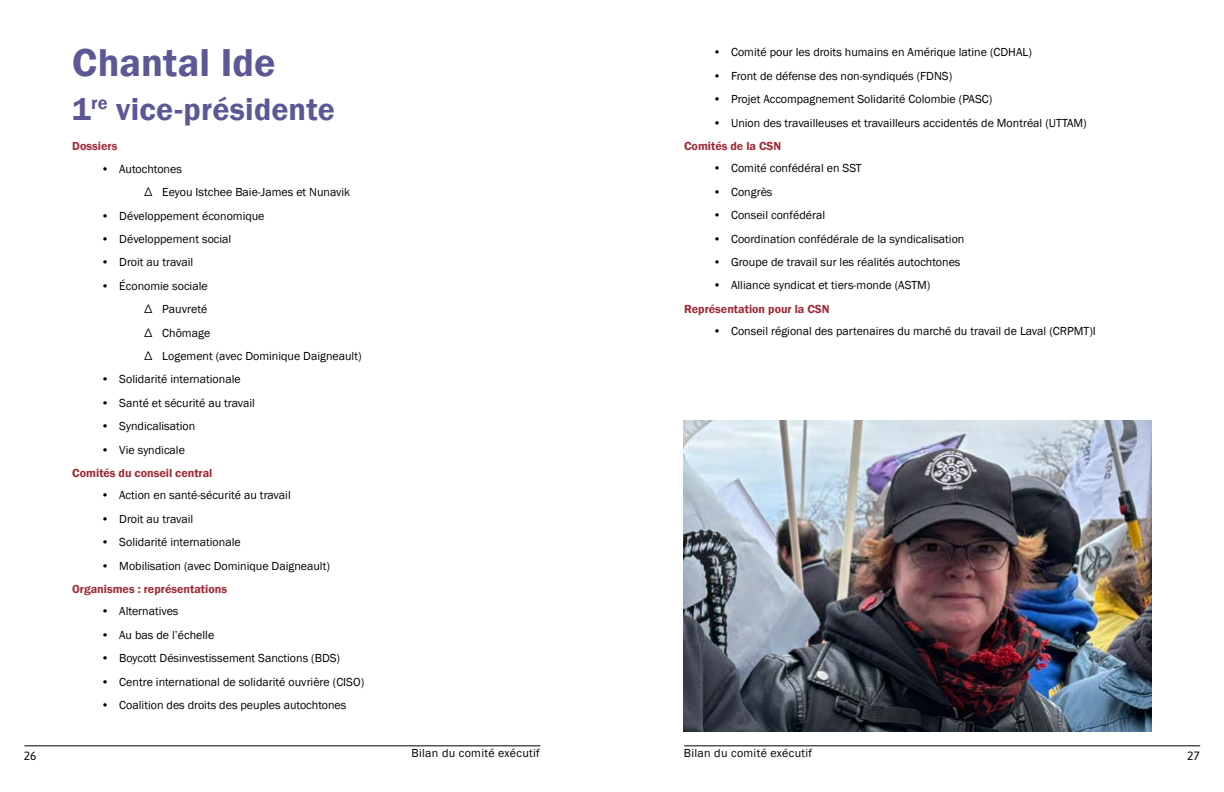
<style>
.page{position:relative;width:1224px;height:792px;background:#fff}
.page>*{position:absolute;margin:0;border:0;box-sizing:border-box;transform-origin:0 0}
.t1{font:600 40px "Franklin Gothic";color:#5c5896}
.t2{font:600 32px "Franklin Gothic";letter-spacing:.005em;color:#5c5896}
.t3{font:12px/23.4px "Franklin Gothic";color:#000}
.t4{font:600 12px "Franklin Gothic";color:#9e2c37}
.t5{font:12px "Franklin Gothic";letter-spacing:.025em;color:#000}
.t6{font:12px "Asap";color:#000}
.s1{font-family:"Asap"}
</style>
<div class="page">
<hr style="left:684px;top:745px;width:516px;height:1px;background:#000">
<hr style="left:24px;top:745px;width:516px;height:1px;background:#000">
<img style="left:684px;top:421px;width:468px;height:311px">
<h1 class="t1" style="left:72px;top:38px;width:205px">Chantal Ide</h1>
<h2 class="t2" style="left:72px;top:90px;width:264px">1<sup>re</sup> vice-présidente</h2>
<p class="t4" style="left:72px;top:139px;width:47px">Dossiers</p>
<p class="t3" style="left:144px;top:157px;width:207px;text-indent:-43px">• Autochtones<br><span class="s1">∆</span> Eeyou Istchee Baie-James et Nunavik</p>
<p class="t3" style="left:101px;top:204px;width:165px">• Développement économique</p>
<p class="t3" style="left:101px;top:228px;width:132px">• Développement social</p>
<p class="t3" style="left:101px;top:251px;width:93px">• Droit au travail</p>
<p class="t3" style="left:144px;top:274px;width:219px;text-indent:-43px">• Économie sociale<br><span class="s1">∆</span> Pauvreté<br><span class="s1">∆</span> Chômage<br><span class="s1">∆</span> Logement (avec Dominique Daigneault)</p>
<p class="t3" style="left:101px;top:368px;width:141px">• Solidarité internationale</p>
<p class="t3" style="left:101px;top:391px;width:155px">• Santé et sécurité au travail</p>
<p class="t3" style="left:101px;top:415px;width:96px">• Syndicalisation</p>
<p class="t3" style="left:101px;top:438px;width:85px">• Vie syndicale</p>
<p class="t4" style="left:72px;top:466px;width:142px">Comités du conseil central</p>
<p class="t3" style="left:101px;top:484px;width:191px">• Action en santé-sécurité au travail</p>
<p class="t3" style="left:101px;top:507px;width:93px">• Droit au travail</p>
<p class="t3" style="left:101px;top:531px;width:141px">• Solidarité internationale</p>
<p class="t3" style="left:101px;top:554px;width:230px">• Mobilisation (avec Dominique Daigneault)</p>
<p class="t4" style="left:72px;top:582px;width:156px">Organismes : représentations</p>
<p class="t3" style="left:101px;top:600px;width:79px">• Alternatives</p>
<p class="t3" style="left:101px;top:623px;width:114px">• Au bas de l’échelle</p>
<p class="t3" style="left:101px;top:647px;width:240px">• Boycott Désinvestissement Sanctions (BDS)</p>
<p class="t3" style="left:101px;top:670px;width:264px">• Centre international de solidarité ouvrière (CISO)</p>
<p class="t3" style="left:101px;top:694px;width:247px">• Coalition des droits des peuples autochtones</p>
<p class="t3" style="left:713px;top:41px;width:320px">• Comité pour les droits humains en Amérique latine (CDHAL)</p>
<p class="t3" style="left:713px;top:64px;width:241px">• Front de défense des non-syndiqués (FDNS)</p>
<p class="t3" style="left:713px;top:88px;width:281px">• Projet Accompagnement Solidarité Colombie (PASC)</p>
<p class="t3" style="left:713px;top:111px;width:375px">• Union des travailleuses et travailleurs accidentés de Montréal (UTTAM)</p>
<p class="t4" style="left:684px;top:139px;width:99px">Comités de la CSN</p>
<p class="t3" style="left:713px;top:157px;width:150px">• Comité confédéral en SST</p>
<p class="t3" style="left:713px;top:180px;width:61px">• Congrès</p>
<p class="t3" style="left:713px;top:204px;width:113px">• Conseil confédéral</p>
<p class="t3" style="left:713px;top:227px;width:253px">• Coordination confédérale de la syndicalisation</p>
<p class="t3" style="left:713px;top:251px;width:249px">• Groupe de travail sur les réalités autochtones</p>
<p class="t3" style="left:713px;top:274px;width:219px">• Alliance syndicat et tiers-monde (ASTM)</p>
<p class="t4" style="left:684px;top:301px;width:147px">Représentation pour la CSN</p>
<p class="t3" style="left:713px;top:320px;width:384px">• Conseil régional des partenaires du marché du travail de Laval (CRPMT)I</p>
<p class="t6" style="left:24px;top:748px;width:14px">26</p>
<p class="t5" style="left:412px;top:746px;width:130px">Bilan du comité exécutif</p>
<p class="t5" style="left:684px;top:746px;width:130px">Bilan du comité exécutif</p>
<p class="t6" style="left:1187px;top:748px;width:14px">27</p>
</div>
